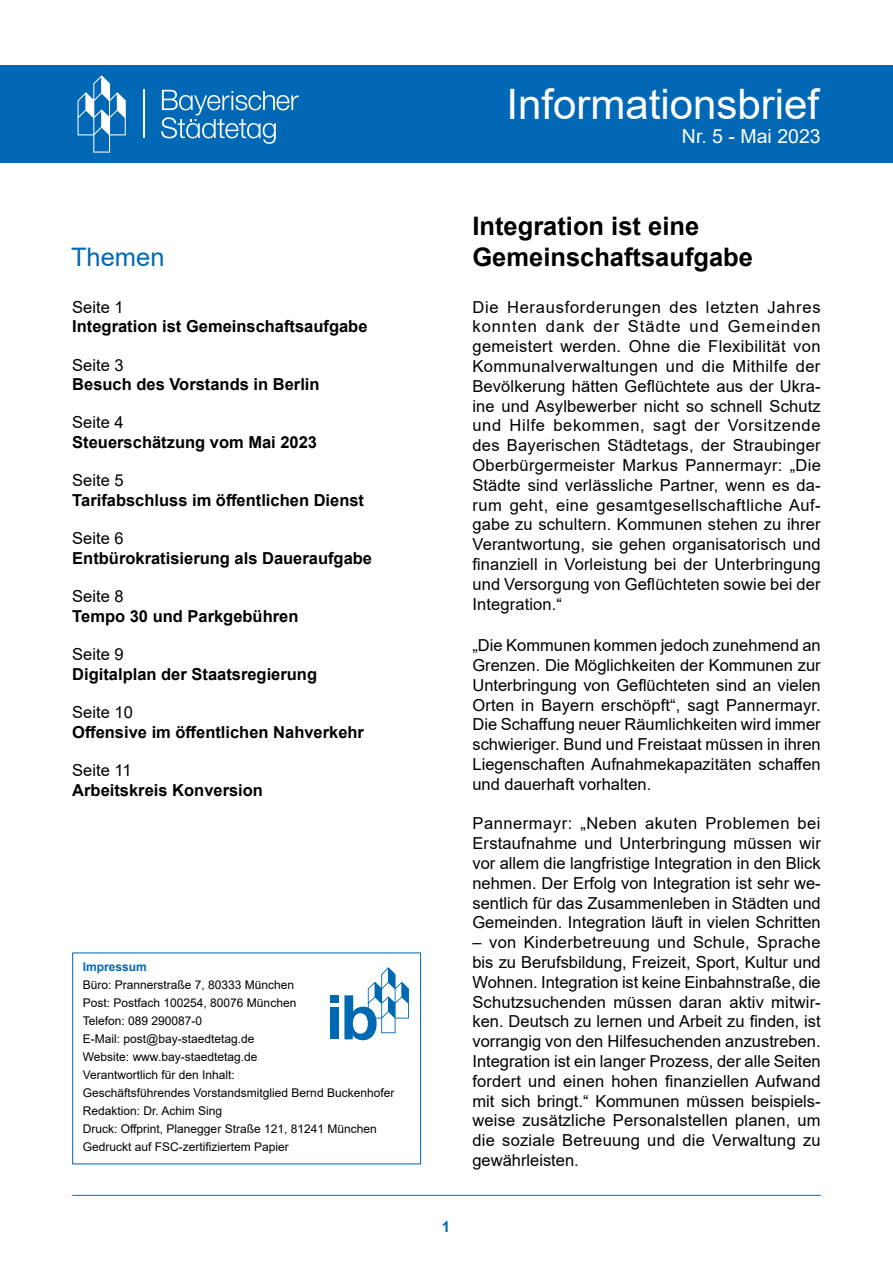
<style>
.page{position:relative;width:893px;height:1263px;background:#fff}
.page>*{position:absolute;margin:0;border:0;box-sizing:border-box;transform-origin:0 0}
.t1{font:42px "Arial";color:#fff}
.t2{font:700 25.5px/30.6px "Arial";color:#000}
.t3{font:25.5px "Arial";color:#0068b4}
.t4{font:19.5px "Arial";color:#fff}
.t5{font:16.5px/19.8px "Arial";color:#000;text-align:justify}
.t6{font:700 16.5px "Arial";color:#000}
.t7{font:700 15px "Arial";color:#0068b4}
.t8{font:12px/18px "Arial";color:#000}
.t9{font:700 12px "Arial";color:#0068b4}
</style>
<div class="page">
<hr style="left:72px;top:1195px;width:749px;height:1px;background:#0068b4">
<div style="left:0;top:65px;width:893px;height:98px;background:#0068b4"></div>
<hr style="left:143px;top:90px;width:2px;height:48px;background:#fff">
<svg style="left:78px;top:75px;width:48px;height:78px"></svg>
<svg style="left:161px;top:90px;width:138px;height:54px"></svg>
<div style="left:72px;top:952px;width:349px;height:212px;border:1px solid #0068b4"></div>
<svg style="left:344px;top:967px;width:65px;height:73px"></svg>
<div style="left:330px;top:995px;width:9px;height:7px;background:#0069b4"></div>
<div style="left:330px;top:1007px;width:9px;height:32px;background:#0069b4"></div>
<h2 class="t3" style="left:71px;top:240px;width:95px">Themen</h2>
<p class="t5" style="left:72px;top:297px;width:53px">Seite 1</p>
<p class="t6" style="left:72px;top:315px;width:297px">Integration ist Gemeinschaftsaufgabe</p>
<p class="t5" style="left:72px;top:355px;width:53px">Seite 3</p>
<p class="t6" style="left:72px;top:373px;width:249px">Besuch des Vorstands in Berlin</p>
<p class="t5" style="left:72px;top:413px;width:53px">Seite 4</p>
<p class="t6" style="left:72px;top:431px;width:246px">Steuerschätzung vom Mai 2023</p>
<p class="t5" style="left:72px;top:470px;width:53px">Seite 5</p>
<p class="t6" style="left:72px;top:489px;width:293px">Tarifabschluss im öffentlichen Dienst</p>
<p class="t5" style="left:72px;top:528px;width:53px">Seite 6</p>
<p class="t6" style="left:72px;top:547px;width:301px">Entbürokratisierung als Daueraufgabe</p>
<p class="t5" style="left:72px;top:586px;width:53px">Seite 8</p>
<p class="t6" style="left:72px;top:604px;width:228px">Tempo 30 und Parkgebühren</p>
<p class="t5" style="left:72px;top:644px;width:53px">Seite 9</p>
<p class="t6" style="left:72px;top:662px;width:246px">Digitalplan der Staatsregierung</p>
<p class="t5" style="left:72px;top:702px;width:62px">Seite 10</p>
<p class="t6" style="left:72px;top:720px;width:293px">Offensive im öffentlichen Nahverkehr</p>
<p class="t5" style="left:72px;top:760px;width:61px">Seite 11</p>
<p class="t6" style="left:72px;top:778px;width:192px">Arbeitskreis Konversion</p>
<p class="t9" style="left:83px;top:959px;width:66px">Impressum</p>
<p class="t8" style="left:83px;top:976px;width:313px">Büro: Prannerstraße 7, 80333 München<br>Post: Postfach 100254, 80076 München<br>Telefon: 089 290087-0<br>E-Mail: post@bay-staedtetag.de<br>Website: www.bay-staedtetag.de<br>Verantwortlich für den Inhalt:<br>Geschäftsführendes Vorstandsmitglied Bernd Buckenhofer Redaktion: Dr. Achim Sing<br>Druck: Offprint, Planegger Straße 121, 81241 München Gedruckt auf FSC-zertifiziertem Papier</p>
<h1 class="t1" style="left:506px;top:76px;width:314px">Informationsbrief</h1>
<p class="t4" style="left:682px;top:122px;width:140px">Nr. 5 - Mai 2023</p>
<p class="t7" style="left:442px;top:1216px;width:10px">1</p>
<h2 class="t2" style="left:472px;top:211px;width:282px">Integration ist eine<br>Gemeinschaftsaufgabe</h2>
<p class="t5" style="left:472px;top:297px;width:350px">Die Herausforderungen des letzten Jahres konnten dank der Städte und Gemeinden gemeistert werden. Ohne die Flexibilität von Kommunalverwaltungen und die Mithilfe der Bevölkerung hätten Geflüchtete aus der Ukra&shy;ine und Asylbewerber nicht so schnell Schutz und Hilfe bekommen, sagt der Vorsitzende des Bayerischen Städtetags, der Straubinger Oberbürgermeister Markus Pannermayr: „Die Städte sind verlässliche Partner, wenn es da&shy;rum geht, eine gesamtgesellschaftliche Auf&shy;gabe zu schultern. Kommunen stehen zu ihrer Verantwortung, sie gehen organisatorisch und finanziell in Vorleistung bei der Unterbringung und Versorgung von Geflüchteten sowie bei der Integration.“</p>
<p class="t5" style="left:472px;top:635px;width:350px">„Die Kommunen kommen jedoch zunehmend an Grenzen. Die Möglichkeiten der Kommunen zur Unterbringung von Geflüchteten sind an vielen Orten in Bayern erschöpft“, sagt Pannermayr.<br>Die Schaffung neuer Räumlichkeiten wird immer schwieriger. Bund und Freistaat müssen in ihren Liegenschaften Aufnahmekapazitäten schaffen und dauerhaft vorhalten.</p>
<p class="t5" style="left:472px;top:813px;width:350px">Pannermayr: „Neben akuten Problemen bei Erstaufnahme und Unterbringung müssen wir vor allem die langfristige Integration in den Blick nehmen. Der Erfolg von Integration ist sehr we&shy;sentlich für das Zusammenleben in Städten und Gemeinden. Integration läuft in vielen Schritten</p>
<p class="t5" style="left:472px;top:932px;width:350px">– von Kinderbetreuung und Schule, Sprache bis zu Berufsbildung, Freizeit, Sport, Kultur und Wohnen. Integration ist keine Einbahnstraße, die Schutzsuchenden müssen daran aktiv mitwir&shy;ken. Deutsch zu lernen und Arbeit zu finden, ist vorrangig von den Hilfesuchenden anzustreben.<br>Integration ist ein langer Prozess, der alle Seiten fordert und einen hohen finanziellen Aufwand mit sich bringt.“ Kommunen müssen beispiels&shy;weise zusätzliche Personalstellen planen, um die soziale Betreuung und die Verwaltung zu gewährleisten.</p>
</div>
